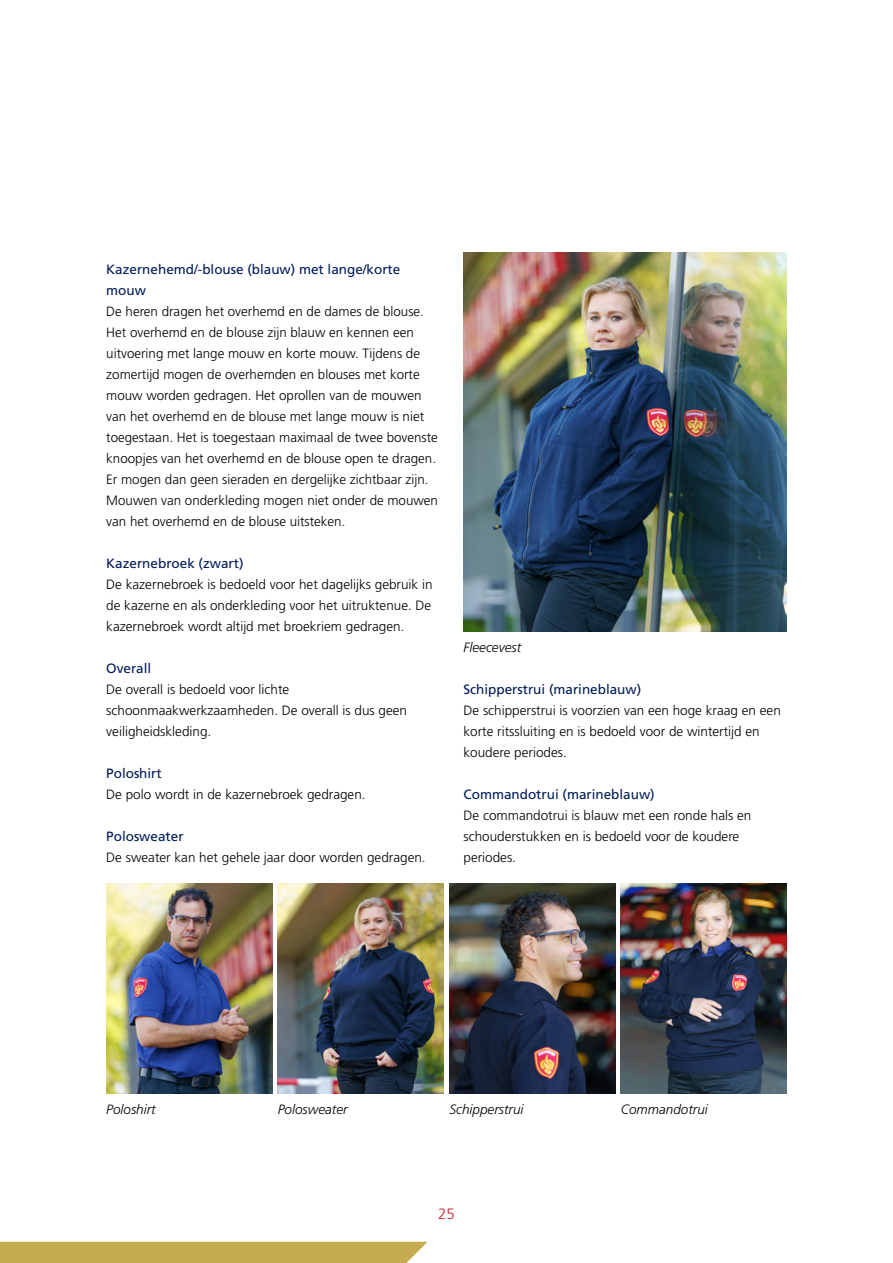
<style>
.page{position:relative;width:893px;height:1263px;background:#fff}
.page>*{position:absolute;margin:0;border:0;box-sizing:border-box;transform-origin:0 0}
.t1{font:300 15px "Frutiger LT Std";color:#cf2027}
.t2{font:300 13.5px/21px "Frutiger LT Std";color:#000}
.t3{font:13.5px/21px "Frutiger LT Std";color:#001c58}
.t4{font:italic 300 13.5px "Frutiger LT Std";color:#000}
</style>
<div class="page">
<div style="left:0;top:1242px;width:428px;height:21px;background:#c6ac51"></div>
<img style="left:278px;top:883px;width:166px;height:210px">
<img style="left:621px;top:883px;width:166px;height:210px">
<img style="left:106px;top:883px;width:166px;height:210px">
<img style="left:449px;top:883px;width:166px;height:210px">
<img style="left:463px;top:252px;width:324px;height:379px">
<p class="t3" style="left:106px;top:260px;width:296px">Kazernehemd/-blouse (blauw) met lange/korte mouw</p>
<p class="t2" style="left:106px;top:302px;width:333px">De heren dragen het overhemd en de dames de blouse.<br>Het overhemd en de blouse zijn blauw en kennen een uitvoering met lange mouw en korte mouw. Tijdens de zomertijd mogen de overhemden en blouses met korte mouw worden gedragen. Het oprollen van de mouwen van het overhemd en de blouse met lange mouw is niet toegestaan. Het is toegestaan maximaal de twee bovenste knoopjes van het overhemd en de blouse open te dragen.<br>Er mogen dan geen sieraden en dergelijke zichtbaar zijn.<br>Mouwen van onderkleding mogen niet onder de mouwen van het overhemd en de blouse uitsteken.</p>
<p class="t3" style="left:106px;top:554px;width:139px">Kazernebroek (zwart)</p>
<p class="t2" style="left:106px;top:575px;width:328px;text-align:justify">De kazernebroek is bedoeld voor het dagelijks gebruik in de kazerne en als onderkleding voor het uitruktenue. De kazernebroek wordt altijd met broekriem gedragen.</p>
<p class="t3" style="left:106px;top:659px;width:47px">Overall</p>
<p class="t2" style="left:106px;top:680px;width:302px">De overall is bedoeld voor lichte schoonmaakwerkzaamheden. De overall is dus geen veiligheidskleding.</p>
<p class="t3" style="left:106px;top:764px;width:57px">Poloshirt</p>
<p class="t2" style="left:106px;top:785px;width:261px">De polo wordt in de kazernebroek gedragen.</p>
<p class="t3" style="left:106px;top:827px;width:79px">Polosweater</p>
<p class="t2" style="left:106px;top:848px;width:321px">De sweater kan het gehele jaar door worden gedragen.</p>
<p class="t4" style="left:463px;top:642px;width:59px">Fleecevest</p>
<p class="t3" style="left:463px;top:680px;width:179px">Schipperstrui (marineblauw)</p>
<p class="t2" style="left:463px;top:701px;width:319px">De schipperstrui is voorzien van een hoge kraag en een korte ritssluiting en is bedoeld voor de wintertijd en koudere periodes.</p>
<p class="t3" style="left:463px;top:785px;width:193px">Commandotrui (marineblauw)</p>
<p class="t2" style="left:463px;top:806px;width:289px">De commandotrui is blauw met een ronde hals en schouderstukken en is bedoeld voor de koudere periodes.</p>
<p class="t4" style="left:106px;top:1104px;width:51px">Poloshirt</p>
<p class="t4" style="left:278px;top:1104px;width:71px">Polosweater</p>
<p class="t4" style="left:449px;top:1104px;width:76px">Schipperstrui</p>
<p class="t4" style="left:621px;top:1104px;width:89px">Commandotrui</p>
<p class="t1" style="left:438px;top:1208px;width:18px">25</p>
</div>
